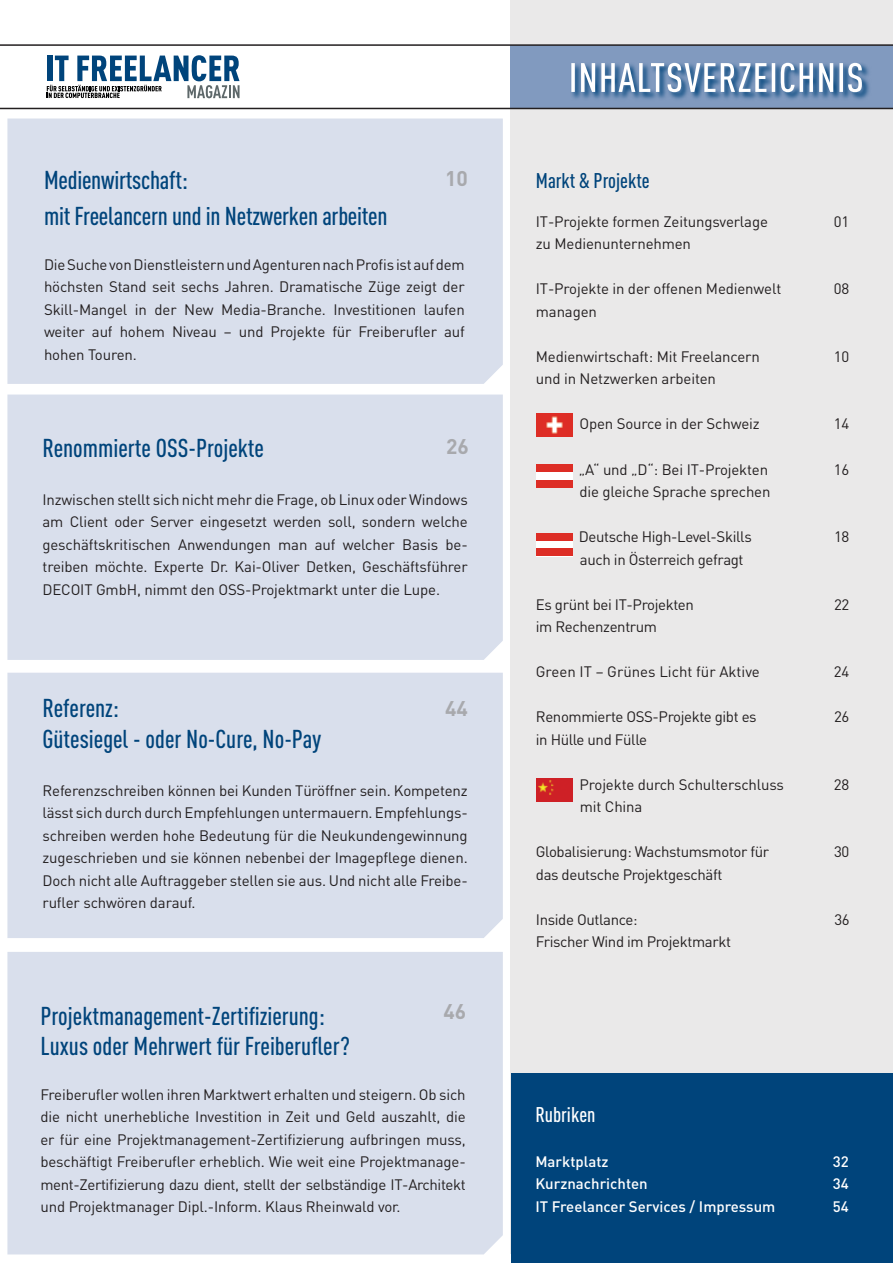
<style>
.page{position:relative;width:893px;height:1263px;background:#fff}
.page>*{position:absolute;margin:0;border:0;box-sizing:border-box;transform-origin:0 0}
.t1{font:500 25.5px/30px "DIN Cond";color:#00447b}
.t2{font:500 21px "DIN Cond";color:#00447b}
.t3{font:700 21px "DIN";color:#a8a9ad}
.t4{font:500 21px "DIN Cond";color:#fff}
.t5{font:15px/22.5px "DIN";letter-spacing:-.01em;color:#231f20;text-align:justify}
.t6{font:500 15px "DIN";color:#fff}
</style>
<div class="page">
<div style="left:7px;top:673px;width:496px;height:265px;background:#d9dfec"></div>
<div style="left:7px;top:394px;width:496px;height:266px;background:#d9dfec"></div>
<div style="left:7px;top:952px;width:496px;height:302px;background:#d9dfec"></div>
<div style="left:510px;top:0;width:383px;height:1254px;background:#eae9e9"></div>
<div style="left:510px;top:45px;width:383px;height:64px;background:#819abf"></div>
<hr style="left:0;top:44px;width:893px;height:2px;background:#231f20">
<hr style="left:0;top:108px;width:893px;height:1px;background:#231f20">
<div style="left:512px;top:1073px;width:381px;height:190px;background:#00447b"></div>
<svg style="left:47px;top:55px;width:193px;height:43px"></svg>
<div style="left:7px;top:119px;width:496px;height:265px;background:#d9dfec"></div>
<svg style="left:572px;top:62px;width:297px;height:38px"></svg>
<svg style="left:571px;top:63px;width:291px;height:29px"></svg>
<div style="left:536px;top:464px;width:37px;height:23px;background:#fff"></div>
<div style="left:536px;top:464px;width:37px;height:8px;background:#dd2d25"></div>
<div style="left:536px;top:480px;width:37px;height:7px;background:#dd2d25"></div>
<div style="left:536px;top:414px;width:37px;height:23px;background:#dd2d25"></div>
<img style="left:546px;top:416px;width:17px;height:18px">
<img style="left:536px;top:779px;width:37px;height:23px">
<div style="left:536px;top:533px;width:37px;height:23px;background:#fff"></div>
<div style="left:536px;top:533px;width:37px;height:8px;background:#dd2d25"></div>
<div style="left:536px;top:548px;width:37px;height:8px;background:#dd2d25"></div>
<h1 class="t1" style="left:44px;top:161px;width:345px;line-height:36px">Medienwirtschaft:<br>mit Freelancern und in Netzwerken arbeiten</h1>
<p class="t5" style="left:44px;top:253px;width:422px">Die Suche von Dienstleistern und Agenturen nach Profis ist auf dem höchsten Stand seit sechs Jahren. Dramatische Züge zeigt der Skill-Mangel in der New Media-Branche. Investitionen laufen weiter auf hohem Niveau – und Projekte für Freiberufler auf hohen Touren.</p>
<h2 class="t3" style="left:445px;top:165px;width:24px">10</h2>
<h1 class="t1" style="left:43px;top:432px;width:223px">Renommierte OSS-Projekte</h1>
<p class="t5" style="left:43px;top:488px;width:427px">Inzwischen stellt sich nicht mehr die Frage, ob Linux oder Windows am Client oder Server eingesetzt werden soll, sondern welche geschäftskritischen Anwendungen man auf welcher Basis be&shy;treiben möchte. Experte Dr. Kai-Oliver Detken, Geschäftsführer DECOIT GmbH, nimmt den OSS-Projektmarkt unter die Lupe.</p>
<h2 class="t3" style="left:446px;top:433px;width:24px">26</h2>
<h1 class="t1" style="left:43px;top:693px;width:78px">Referenz:</h1>
<h2 class="t3" style="left:445px;top:694px;width:24px">44</h2>
<h1 class="t1" style="left:43px;top:723px;width:280px">Gütesiegel - oder No-Cure, No-Pay</h1>
<p class="t5" style="left:43px;top:778px;width:427px">Referenzschreiben können bei Kunden Türöffner sein. Kompetenz lässt sich durch durch Empfehlungen untermauern. Empfehlungs&shy;schreiben werden hohe Bedeutung für die Neukundengewinnung zugeschrieben und sie können nebenbei der Imagepflege dienen.<br>Doch nicht alle Auftraggeber stellen sie aus. Und nicht alle Freibe&shy;rufler schwören darauf.</p>
<h2 class="t3" style="left:443px;top:998px;width:24px">46</h2>
<h1 class="t1" style="left:40px;top:1000px;width:311px">Projektmanagement-Zertifizierung:<br>Luxus oder Mehrwert für Freiberufler?</h1>
<p class="t5" style="left:40px;top:1083px;width:427px">Freiberufler wollen ihren Marktwert erhalten und steigern. Ob sich die nicht unerhebliche Investition in Zeit und Geld auszahlt, die er für eine Projektmanagement-Zertifizierung aufbringen muss, beschäftigt Freiberufler erheblich. Wie weit eine Projektmanage&shy;ment-Zertifizierung dazu dient, stellt der selbständige IT-Architekt und Projektmanager Dipl.-Inform. Klaus Rheinwald vor.</p>
<h2 class="t2" style="left:536px;top:168px;width:115px">Markt &amp; Projekte</h2>
<p class="t5" style="left:536px;top:210px;width:234px">IT-Projekte formen Zeitungsverlage</p>
<p class="t5" style="left:834px;top:210px;width:17px">01</p>
<p class="t5" style="left:536px;top:232px;width:157px">zu Medienunternehmen</p>
<p class="t5" style="left:536px;top:277px;width:247px">IT-Projekte in der offenen Medienwelt</p>
<p class="t5" style="left:834px;top:277px;width:17px">08</p>
<p class="t5" style="left:536px;top:300px;width:63px">managen</p>
<p class="t5" style="left:536px;top:345px;width:225px">Medienwirtschaft: Mit Freelancern</p>
<p class="t5" style="left:834px;top:345px;width:17px">10</p>
<p class="t5" style="left:536px;top:367px;width:182px">und in Netzwerken arbeiten</p>
<p class="t5" style="left:579px;top:412px;width:182px">Open Source in der Schweiz</p>
<p class="t5" style="left:834px;top:412px;width:17px">14</p>
<p class="t5" style="left:579px;top:457px;width:191px">„A“ und „D“: Bei IT-Projekten</p>
<p class="t5" style="left:834px;top:457px;width:17px">16</p>
<p class="t5" style="left:579px;top:480px;width:193px">die gleiche Sprache sprechen</p>
<p class="t5" style="left:579px;top:525px;width:174px">Deutsche High-Level-Skills</p>
<p class="t5" style="left:834px;top:525px;width:17px">18</p>
<p class="t5" style="left:580px;top:547px;width:165px">auch in Österreich gefragt</p>
<p class="t5" style="left:536px;top:592px;width:159px">Es grünt bei IT-Projekten</p>
<p class="t5" style="left:834px;top:592px;width:17px">22</p>
<p class="t5" style="left:536px;top:615px;width:123px">im Rechenzentrum</p>
<p class="t5" style="left:536px;top:660px;width:226px">Green IT – Grünes Licht für Aktive</p>
<p class="t5" style="left:834px;top:660px;width:17px">24</p>
<p class="t5" style="left:536px;top:705px;width:222px">Renommierte OSS-Projekte gibt es</p>
<p class="t5" style="left:834px;top:705px;width:17px">26</p>
<p class="t5" style="left:536px;top:727px;width:113px">in Hülle und Fülle</p>
<p class="t5" style="left:580px;top:772px;width:206px">Projekte durch Schulterschluss</p>
<p class="t5" style="left:834px;top:772px;width:17px">28</p>
<p class="t5" style="left:580px;top:795px;width:64px">mit China</p>
<p class="t5" style="left:536px;top:840px;width:235px">Globalisierung: Wachstumsmotor für</p>
<p class="t5" style="left:834px;top:840px;width:17px">30</p>
<p class="t5" style="left:536px;top:862px;width:188px">das deutsche Projektgeschäft</p>
<p class="t5" style="left:536px;top:907px;width:103px">Inside Outlance:</p>
<p class="t5" style="left:834px;top:907px;width:17px">36</p>
<p class="t5" style="left:536px;top:930px;width:197px">Frischer Wind im Projektmarkt</p>
<h2 class="t4" style="left:535px;top:1101px;width:62px">Rubriken</h2>
<p class="t6" style="left:535px;top:1151px;width:75px">Marktplatz</p>
<p class="t6" style="left:833px;top:1151px;width:17px">32</p>
<p class="t6" style="left:535px;top:1174px;width:114px">Kurznachrichten</p>
<p class="t6" style="left:833px;top:1174px;width:17px">34</p>
<p class="t6" style="left:535px;top:1196px;width:242px">IT Freelancer Services / Impressum</p>
<p class="t6" style="left:833px;top:1196px;width:17px">54</p>
</div>
